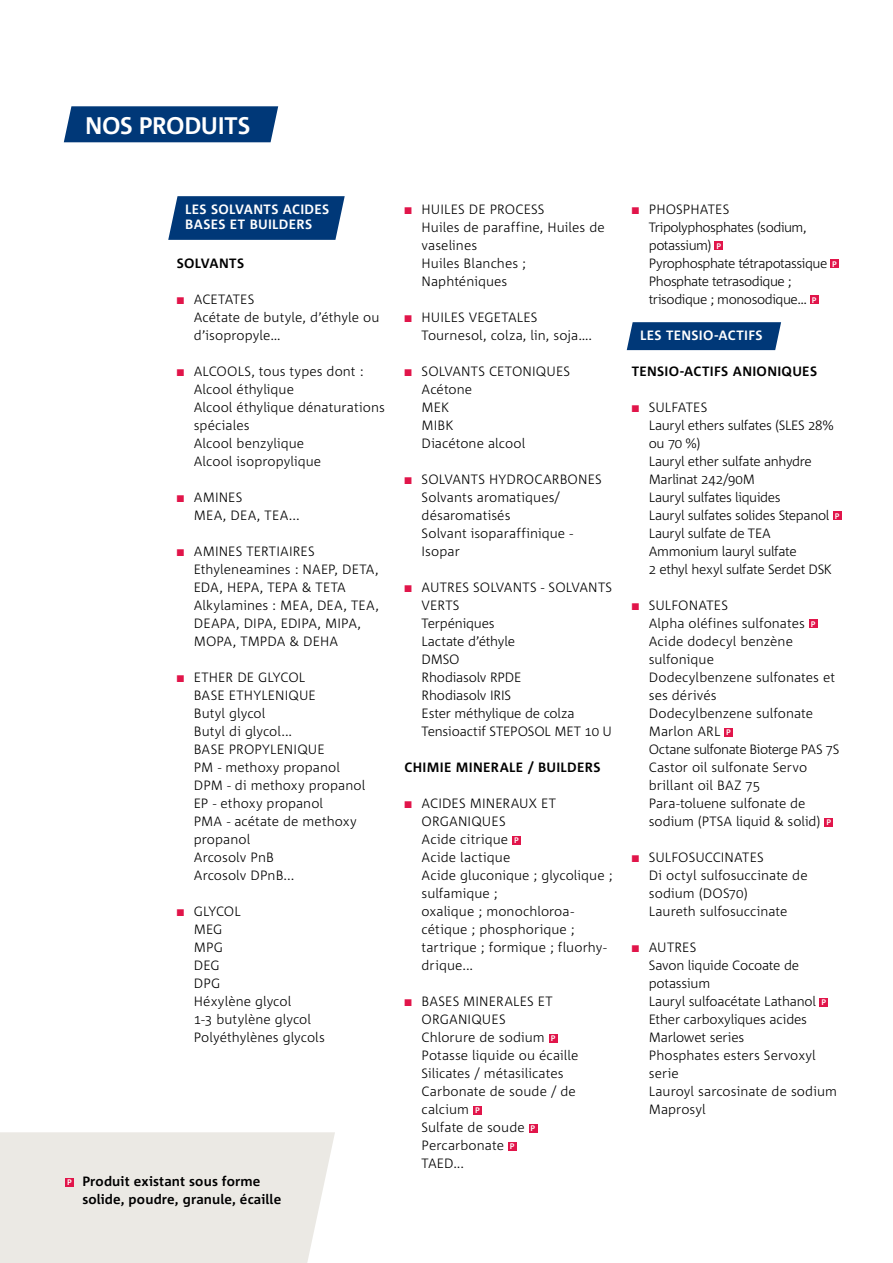
<style>
.page{position:relative;width:893px;height:1263px;background:#fff}
.page>*{position:absolute;margin:0;border:0;box-sizing:border-box;transform-origin:0 0}
.t1{font:700 24px "Corpid E1 s";color:#fff}
.t2{font:300 13.5px/18px "Corpid E1 s";color:#000}
.t3{font:300 13.5px/18px "Corpid E1 s";letter-spacing:-.025em;color:#000}
.t4{font:300 13.5px/18px "Corpid E1 s";letter-spacing:-.035em;color:#000}
.t5{font:700 13.5px/18px "Corpid E1 s";letter-spacing:.005em;color:#000}
.t6{font:700 13.5px/15px "Corpid E1 s";letter-spacing:-.005em;color:#fff}
.s1{color:#e1154a}
.s2{font-size:8.1px;color:#fff}
.s3{font-weight:700;font-size:8.1px;color:#fff}
</style>
<div class="page">
<svg style="left:627px;top:322px;width:154px;height:28px;background:#0a407d"></svg>
<svg style="left:168px;top:196px;width:177px;height:44px;background:#0f4480"></svg>
<div style="left:714px;top:242px;width:9px;height:8px;background:#e1154a"></div>
<div style="left:830px;top:260px;width:9px;height:8px;background:#e1154a"></div>
<div style="left:810px;top:296px;width:9px;height:8px;background:#e1154a"></div>
<div style="left:833px;top:512px;width:8px;height:8px;background:#e1154a"></div>
<div style="left:809px;top:620px;width:8px;height:8px;background:#e1154a"></div>
<div style="left:724px;top:728px;width:9px;height:8px;background:#e1154a"></div>
<div style="left:825px;top:818px;width:8px;height:8px;background:#e1154a"></div>
<div style="left:820px;top:998px;width:8px;height:8px;background:#e1154a"></div>
<div style="left:512px;top:836px;width:9px;height:8px;background:#e1154a"></div>
<div style="left:549px;top:1034px;width:8px;height:8px;background:#e1154a"></div>
<div style="left:473px;top:1106px;width:9px;height:8px;background:#e1154a"></div>
<div style="left:529px;top:1124px;width:8px;height:8px;background:#e1154a"></div>
<div style="left:508px;top:1142px;width:8px;height:8px;background:#e1154a"></div>
<div style="left:64px;top:106px;width:214px;height:36px;background:#003878"></div>
<div style="left:0;top:1132px;width:335px;height:131px;background:#ebe9e4"></div>
<div style="left:65px;top:1178px;width:9px;height:8px;background:#e1154a"></div>
<h1 class="t1" style="left:85px;top:110px;width:167px">NOS PRODUITS</h1>
<p class="t6" style="left:185px;top:202px;width:146px">LES SOLVANTS ACIDES<br>BASES ET BUILDERS</p>
<p class="t5" style="left:177px;top:254px;width:69px">SOLVANTS</p>
<p class="t2" style="left:194px;top:290px;width:187px;text-indent:-17px"><span class="s1">■</span> ACETATES<br>Acétate de butyle, d’éthyle ou d’isopropyle…</p>
<p class="t2" style="left:194px;top:362px;width:193px;text-indent:-17px"><span class="s1">■</span> ALCOOLS, tous types dont :<br>Alcool éthylique<br>Alcool éthylique dénaturations spéciales<br>Alcool benzylique<br>Alcool isopropylique</p>
<p class="t2" style="left:194px;top:488px;width:108px;text-indent:-17px"><span class="s1">■</span> AMINES<br>MEA, DEA, TEA...</p>
<p class="t2" style="left:194px;top:542px;width:187px;text-indent:-17px"><span class="s1">■</span> AMINES TERTIAIRES<br>Ethyleneamines : NAEP, DETA,<br>EDA, HEPA, TEPA &amp; TETA<br>Alkylamines : MEA, DEA, TEA,<br>DEAPA, DIPA, EDIPA, MIPA,<br>MOPA, TMPDA &amp; DEHA</p>
<p class="t2" style="left:194px;top:668px;width:173px;text-indent:-17px"><span class="s1">■</span> ETHER DE GLYCOL<br>BASE ETHYLENIQUE<br>Butyl glycol<br>Butyl di glycol...<br>BASE PROPYLENIQUE<br>PM - methoxy propanol<br>DPM - di methoxy propanol<br>EP - ethoxy propanol<br>PMA - acétate de methoxy propanol<br>Arcosolv PnB<br>Arcosolv DPnB...</p>
<p class="t2" style="left:194px;top:902px;width:133px;text-indent:-17px"><span class="s1">■</span> GLYCOL<br>MEG<br>MPG<br>DEG<br>DPG<br>Héxylène glycol<br>1-3 butylène glycol<br>Polyéthylènes glycols</p>
<p class="t5" style="left:82px;top:1172px;width:200px;text-indent:-15px"><span class="s2">P</span> Produit existant sous forme solide, poudre, granule, écaille</p>
<p class="t2" style="left:422px;top:200px;width:185px;text-indent:-17px"><span class="s1">■</span> HUILES DE PROCESS<br>Huiles de paraffine, Huiles de vaselines<br>Huiles Blanches ;<br>Naphténiques</p>
<p class="t2" style="left:422px;top:308px;width:172px;text-indent:-17px"><span class="s1">■</span> HUILES VEGETALES<br>Tournesol, colza, lin, soja….</p>
<p class="t2" style="left:422px;top:362px;width:150px;text-indent:-17px"><span class="s1">■</span> SOLVANTS CETONIQUES<br>Acétone<br>MEK<br>MIBK<br>Diacétone alcool</p>
<p class="t2" style="left:422px;top:470px;width:182px;text-indent:-17px"><span class="s1">■</span> SOLVANTS HYDROCARBONES<br>Solvants aromatiques/ désaromatisés<br>Solvant isoparaffinique -<br>Isopar</p>
<p class="t2" style="left:422px;top:578px;width:192px;text-indent:-17px"><span class="s1">■</span> AUTRES SOLVANTS - SOLVANTS<br>VERTS<br>Terpéniques<br>Lactate d’éthyle<br>DMSO<br>Rhodiasolv RPDE<br>Rhodiasolv IRIS<br>Ester méthylique de colza<br>Tensioactif STEPOSOL MET 10 U</p>
<p class="t5" style="left:405px;top:758px;width:198px">CHIMIE MINERALE / BUILDERS</p>
<p class="t2" style="left:422px;top:794px;width:193px;text-indent:-17px"><span class="s1">■</span> ACIDES MINERAUX ET<br>ORGANIQUES<br>Acide citrique <span class="s3">P<br></span>Acide lactique<br>Acide gluconique ; glycolique ; sulfamique ;<br>oxalique ; monochloroa&shy;cétique ; phosphorique ; tartrique ; formique ; fluorhy&shy;drique...</p>
<p class="t2" style="left:422px;top:992px;width:159px;text-indent:-17px"><span class="s1">■</span> BASES MINERALES ET<br>ORGANIQUES<br>Chlorure de sodium <span class="s3">P<br></span>Potasse liquide ou écaille<br>Silicates / métasilicates<br>Carbonate de soude / de calcium <span class="s3">P<br></span>Sulfate de soude <span class="s3">P<br></span>Percarbonate <span class="s3">P<br></span>TAED...</p>
<p class="t4" style="left:649px;top:200px;width:190px;text-indent:-17px"><span class="s1">■</span> PHOSPHATES<br>Tripolyphosphates (sodium, potassium) <span class="s3">P<br></span>Pyrophosphate tétrapotassique <span class="s3">P<br></span>Phosphate tetrasodique ; trisodique ; monosodique... <span class="s3">P</span></p>
<p class="t6" style="left:640px;top:328px;width:124px">LES TENSIO-ACTIFS</p>
<p class="t5" style="left:632px;top:362px;width:187px">TENSIO-ACTIFS ANIONIQUES</p>
<p class="t3" style="left:649px;top:398px;width:192px;text-indent:-17px"><span class="s1">■</span> SULFATES<br>Lauryl ethers sulfates (SLES 28% ou 70 %)<br>Lauryl ether sulfate anhydre<br>Marlinat 242/90M<br>Lauryl sulfates liquides<br>Lauryl sulfates solides Stepanol <span class="s3">P<br></span>Lauryl sulfate de TEA<br>Ammonium lauryl sulfate<br>2 ethyl hexyl sulfate Serdet DSK</p>
<p class="t2" style="left:649px;top:596px;width:192px;text-indent:-17px"><span class="s1">■</span> SULFONATES<br>Alpha oléfines sulfonates <span class="s3">P<br></span>Acide dodecyl benzène sulfonique<br>Dodecylbenzene sulfonates et ses dérivés<br>Dodecylbenzene sulfonate<br>Marlon ARL <span class="s3">P<br></span>Octane sulfonate Bioterge PAS 7S<br>Castor oil sulfonate Servo brillant oil BAZ 75<br>Para-toluene sulfonate de sodium (PTSA liquid &amp; solid) <span class="s3">P</span></p>
<p class="t2" style="left:649px;top:848px;width:160px;text-indent:-17px"><span class="s1">■</span> SULFOSUCCINATES<br>Di octyl sulfosuccinate de sodium (DOS70)<br>Laureth sulfosuccinate</p>
<p class="t2" style="left:649px;top:938px;width:190px;text-indent:-17px"><span class="s1">■</span> AUTRES<br>Savon liquide Cocoate de potassium<br>Lauryl sulfoacétate Lathanol <span class="s3">P<br></span>Ether carboxyliques acides<br>Marlowet series<br>Phosphates esters Servoxyl serie<br>Lauroyl sarcosinate de sodium<br>Maprosyl</p>
</div>
